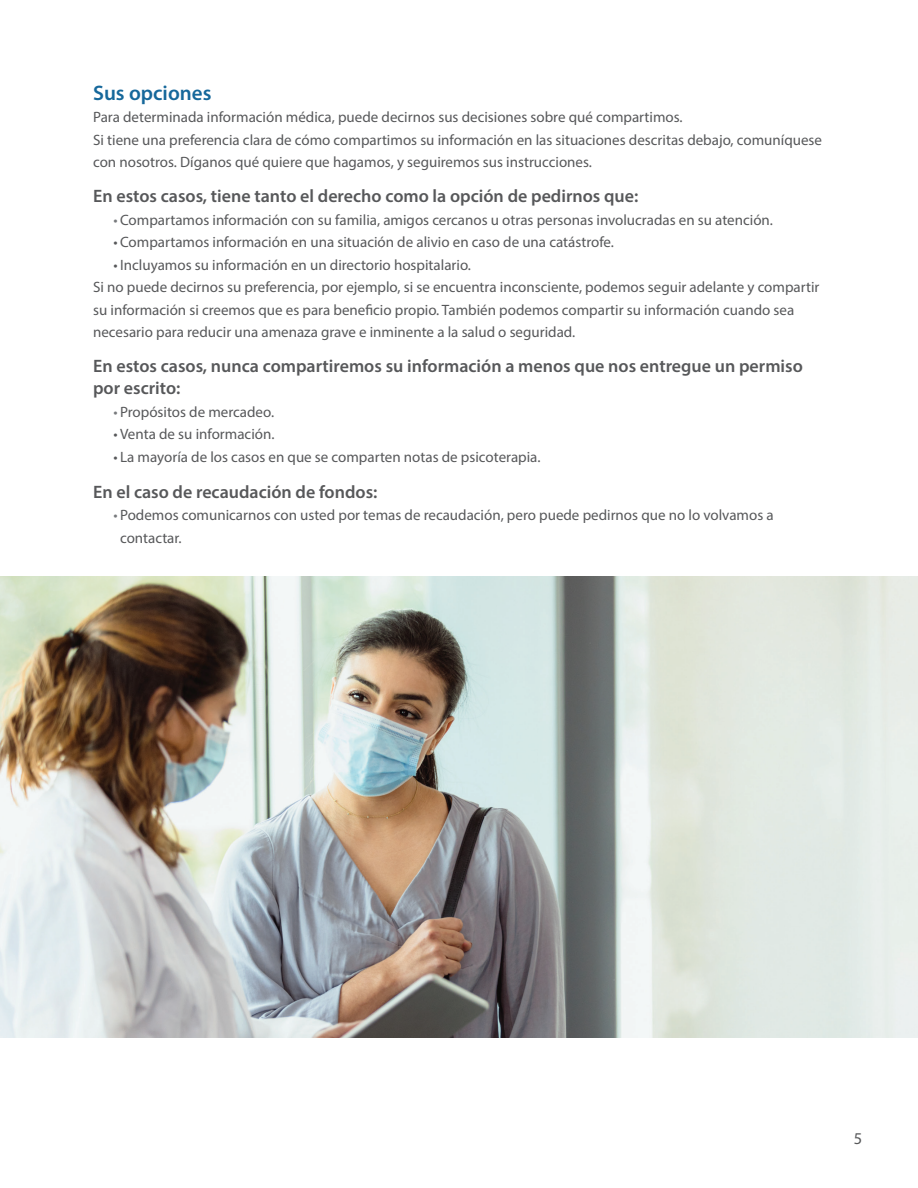
<style>
.page{position:relative;width:918px;height:1188px;background:#fff}
.page>*{position:absolute;margin:0;border:0;box-sizing:border-box;transform-origin:0 0}
.t1{font:600 21px "Myriad Pro";color:#16689b}
.t2{font:600 18px/21.6px "Myriad Pro";color:#57585a}
.t3{font:16.5px "Myriad Pro";color:#57585a}
.t4{font:15px/22.5px "Myriad Pro";color:#57585a}
.s1{color:#787a7d}
</style>
<div class="page">
<img style="left:0;top:577px;width:918px;height:460px">
<h1 class="t1" style="left:93px;top:79px;width:120px">Sus opciones</h1>
<p class="t4" style="left:93px;top:106px;width:730px">Para determinada información médica, puede decirnos sus decisiones sobre qué compartimos.<br>Si tiene una preferencia clara de cómo compartimos su información en las situaciones descritas debajo, comuníquese con nosotros. Díganos qué quiere que hagamos, y seguiremos sus instrucciones.</p>
<p class="t2" style="left:93px;top:185px;width:547px">En estos casos, tiene tanto el derecho como la opción de pedirnos que:</p>
<p class="t4" style="left:113px;top:208px;width:661px"><span class="s1">•</span> Compartamos información con su familia, amigos cercanos u otras personas involucradas en su atención.</p>
<p class="t4" style="left:113px;top:231px;width:502px">• Compartamos información en una situación de alivio en caso de una catástrofe.</p>
<p class="t4" style="left:93px;top:253px;width:728px;text-indent:20px">• Incluyamos su información en un directorio hospitalario.<br>Si no puede decirnos su preferencia, por ejemplo, si se encuentra inconsciente, podemos seguir adelante y compartir su información si creemos que es para beneficio propio. También podemos compartir su información cuando sea necesario para reducir una amenaza grave e inminente a la salud o seguridad.</p>
<p class="t2" style="left:93px;top:355px;width:711px">En estos casos, nunca compartiremos su información a menos que nos entregue un permiso por escrito:</p>
<p class="t4" style="left:113px;top:400px;width:162px"><span class="s1">•</span> Propósitos de mercadeo.</p>
<p class="t4" style="left:113px;top:423px;width:163px">• Venta de su información.</p>
<p class="t4" style="left:113px;top:445px;width:429px">• La mayoría de los casos en que se comparten notas de psicoterapia.</p>
<p class="t2" style="left:93px;top:480px;width:286px">En el caso de recaudación de fondos:</p>
<p class="t4" style="left:120px;top:504px;width:655px;text-indent:-7px"><span class="s1">•</span> Podemos comunicarnos con usted por temas de recaudación, pero puede pedirnos que no lo volvamos a contactar.</p>
<p class="t3" style="left:854px;top:1128px;width:10px">5</p>
</div>
